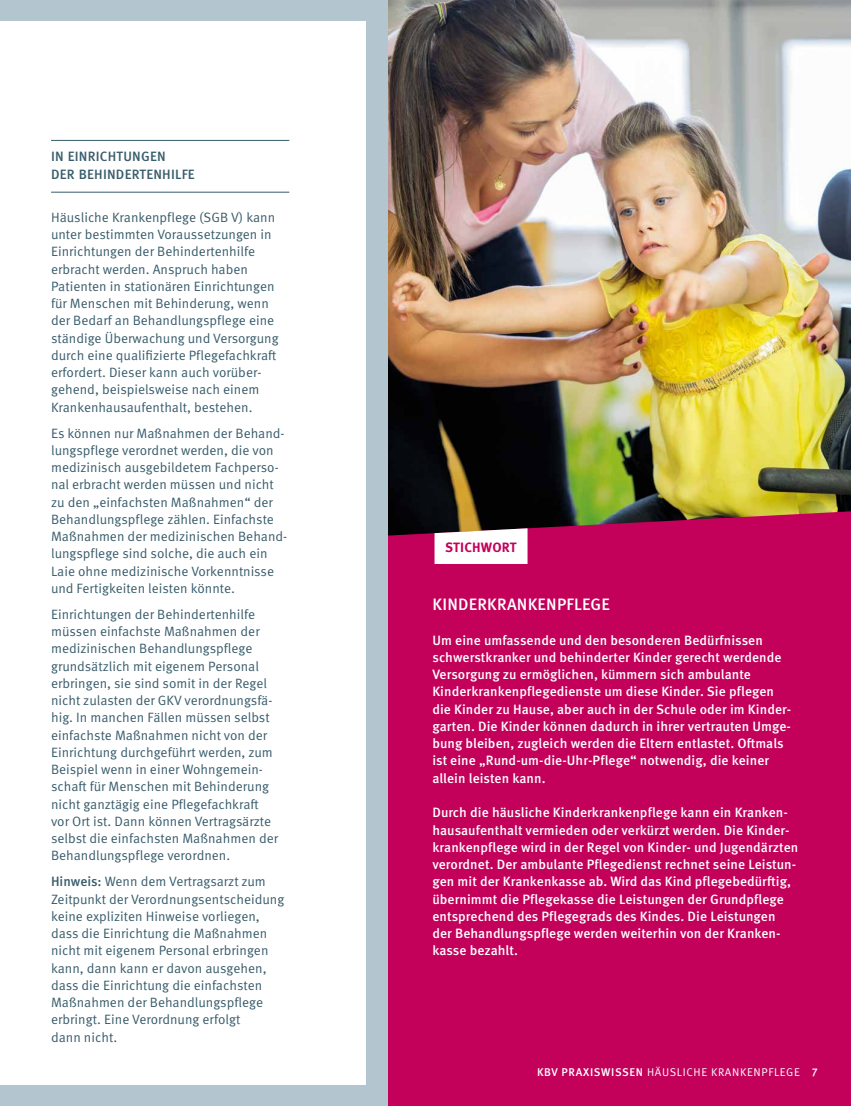
<style>
.page{position:relative;width:851px;height:1106px;background:#fff}
.page>*{position:absolute;margin:0;border:0;box-sizing:border-box;transform-origin:0 0}
.t1{font:500 16.5px "Meta Pro";letter-spacing:.015em;color:#fff}
.t2{font:13.5px/17.2px "Meta Pro Norm";color:#385c6b}
.t3{font:500 13.5px/17.2px "Meta Pro";letter-spacing:.005em;color:#fff}
.t4{font:500 13.5px/17.2px "Meta Pro";letter-spacing:.015em;color:#385c6b}
.t5{font:700 13.5px "Meta Pro";letter-spacing:.01em;color:#c3005a}
.t6{font:11.25px "Meta Pro Norm";letter-spacing:.06em;color:#fff}
.s1{font-family:"Meta Pro";font-weight:500}
</style>
<div class="page">
<img style="left:387px;top:0;width:463px;height:510px">
<div style="left:387px;top:510px;width:463px;height:596px;background:#c3005a"></div>
<svg style="left:434px;top:528px;width:93px;height:36px"></svg>
<div style="left:0;top:0;width:387px;height:1106px;background:#b3c5cf"></div>
<div style="left:0;top:21px;width:366px;height:1063px;background:#fff"></div>
<hr style="left:51px;top:140px;width:238px;height:1px;background:#385c6b">
<hr style="left:51px;top:192px;width:238px;height:1px;background:#385c6b">
<p class="t4" style="left:51px;top:147px;width:145px">IN EINRICHTUNGEN<br>DER BEHINDERTENHILFE</p>
<p class="t2" style="left:51px;top:208px;width:229px">Häusliche Krankenpflege (SGB V) kann unter bestimmten Voraussetzungen in Einrichtungen der Behindertenhilfe erbracht werden. Anspruch haben Patienten in stationären Einrichtungen für Menschen mit Behinderung, wenn der Bedarf an Behandlungspflege eine ständige Überwachung und Versorgung durch eine qualifizierte Pflegefachkraft erfordert. Dieser kann auch vorüber&shy;gehend, beispielsweise nach einem Krankenhausaufenthalt, bestehen.</p>
<p class="t2" style="left:51px;top:423px;width:238px">Es können nur Maßnahmen der Behand&shy;lungspflege verordnet werden, die von medizinisch ausgebildetem Fachperso&shy;nal erbracht werden müssen und nicht zu den „einfachsten Maßnahmen“ der Behandlungspflege zählen. Einfachste Maßnahmen der medizinischen Behand&shy;lungspflege sind solche, die auch ein Laie ohne medizinische Vorkenntnisse und Fertigkeiten leisten könnte.</p>
<p class="t2" style="left:51px;top:604px;width:228px">Einrichtungen der Behindertenhilfe müssen einfachste Maßnahmen der medizinischen Behandlungspflege grundsätzlich mit eigenem Personal erbringen, sie sind somit in der Regel nicht zulasten der GKV verordnungsfä&shy;hig. In manchen Fällen müssen selbst einfachste Maßnahmen nicht von der Einrichtung durchgeführt werden, zum Beispiel wenn in einer Wohngemein&shy;schaft für Menschen mit Behinderung nicht ganztägig eine Pflegefachkraft vor Ort ist. Dann können Vertragsärzte selbst die einfachsten Maßnahmen der Behandlungspflege verordnen.</p>
<p class="t2" style="left:51px;top:872px;width:235px"><span class="s1">Hinweis:</span> Wenn dem Vertragsarzt zum Zeitpunkt der Verordnungsentscheidung keine expliziten Hinweise vorliegen, dass die Einrichtung die Maßnahmen nicht mit eigenem Personal erbringen kann, dann kann er davon ausgehen, dass die Einrichtung die einfachsten Maßnahmen der Behandlungspflege erbringt. Eine Verordnung erfolgt<br>dann nicht.</p>
<p class="t5" style="left:445px;top:537px;width:73px">STICHWORT</p>
<p class="t1" style="left:432px;top:591px;width:179px">KINDERKRANKENPFLEGE</p>
<p class="t3" style="left:432px;top:630px;width:360px">Um eine umfassende und den besonderen Bedürfnissen schwerstkranker und behinderter Kinder gerecht werdende Versorgung zu ermöglichen, kümmern sich ambulante Kinderkrankenpflegedienste um diese Kinder. Sie pflegen die Kinder zu Hause, aber auch in der Schule oder im Kinder&shy;garten. Die Kinder können dadurch in ihrer vertrauten Umge&shy;bung bleiben, zugleich werden die Eltern entlastet. Oftmals ist eine „Rund-um-die-Uhr-Pflege“ notwendig, die keiner allein leisten kann.</p>
<p class="t3" style="left:432px;top:803px;width:367px">Durch die häusliche Kinderkrankenpflege kann ein Kranken&shy;hausaufenthalt vermieden oder verkürzt werden. Die Kinder&shy;krankenpflege wird in der Regel von Kinder- und Jugendärzten verordnet. Der ambulante Pflegedienst rechnet seine Leistun&shy;gen mit der Krankenkasse ab. Wird das Kind pflegebedürftig, übernimmt die Pflegekasse die Leistungen der Grundpflege entsprechend des Pflegegrads des Kindes. Die Leistungen der Behandlungspflege werden weiterhin von der Kranken&shy;kasse bezahlt.</p>
<p class="t6" style="left:537px;top:1063px;width:282px"><span class="s1">KBV PRAXISWISSEN</span> HÄUSLICHE KRANKENPFLEGE <span class="s1">7</span></p>
</div>
